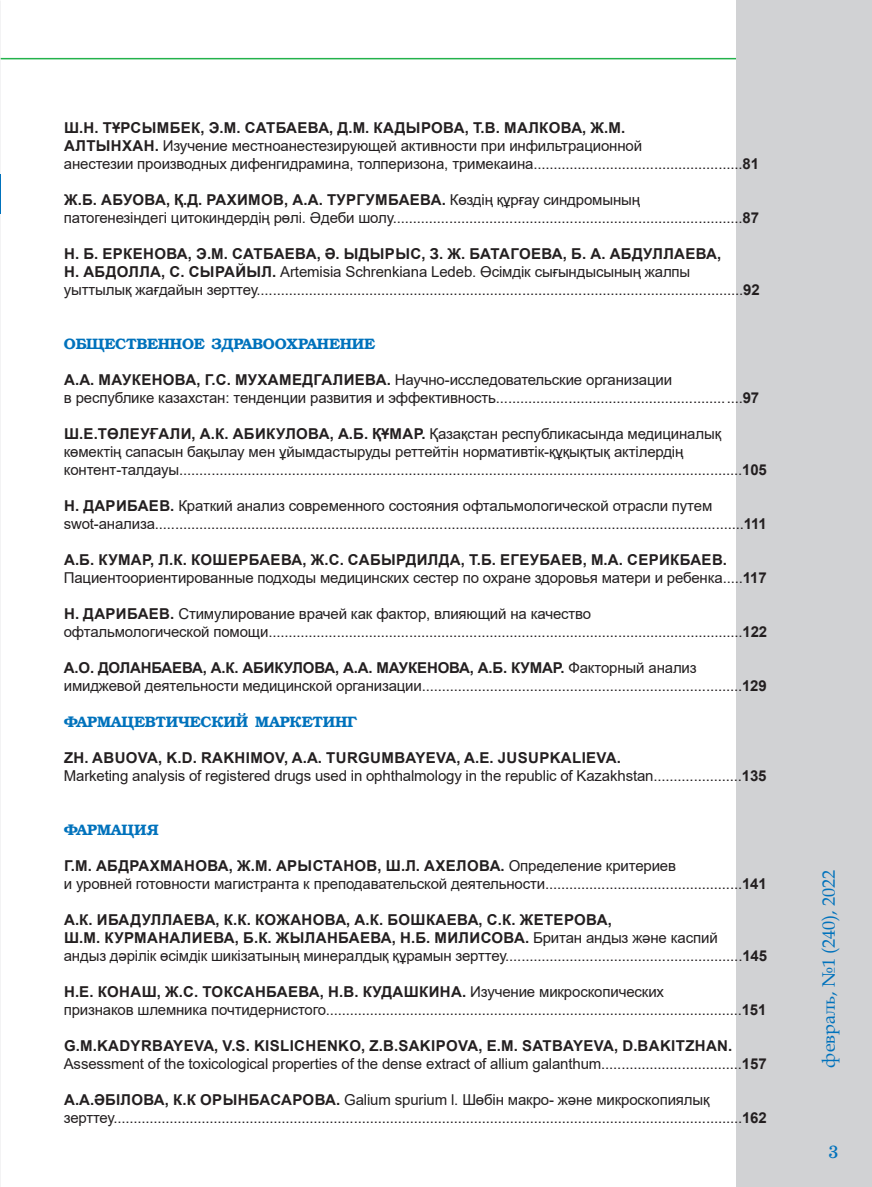
<style>
.page{position:relative;width:872px;height:1187px;background:#fff}
.page>*{position:absolute;margin:0;border:0;box-sizing:border-box;transform-origin:0 0}
.t1{font:18px "Book Antiqua";color:#0072bc}
.t2{font:18px "DS School";color:#0072bc}
.t3{font:15px/18px "Arial";letter-spacing:-.01em;color:#231f20}
.t4{font:700 15px "K Bookman";letter-spacing:-.01em;color:#0072bc}
.s1{font-weight:700}
</style>
<div class="page">
<hr style="left:1px;top:58px;width:795px;height:1px;background:#23b24b">
<div style="left:737px;top:0;width:135px;height:1186px;background:#d1d2d4"></div>
<hr style="left:0;top:174px;width:1px;height:39px;background:#0072bc">
<p class="t3" style="left:64px;top:118px;width:696px"><span class="s1">Ш.Н. ТҰРСЫМБЕК, Э.М. САТБАЕВА, Д.М. КАДЫРОВА, Т.В. МАЛКОВА, Ж.М.<br>АЛТЫНХАН.</span> Изучение местноанестезирующей активности при инфильтрационной<br>анестезии производных дифенгидрамина, толперизона, тримекаина....................................................<span class="s1">81</span></p>
<p class="t3" style="left:64px;top:190px;width:697px"><span class="s1">Ж.Б. АБУОВА, Қ.Д. РАХИМОВ, А.А. ТУРГУМБАЕВА.</span> Көздің құрғау синдромының<br>патогенезіндегі цитокиндердің рөлі. Әдеби шолу.......................................................................................<span class="s1">87</span></p>
<p class="t3" style="left:64px;top:244px;width:697px"><span class="s1">Н. Б. ЕРКЕНОВА, Э.М. САТБАЕВА, Ә. ЫДЫРЫС, З. Ж. БАТАГОЕВА, Б. А. АБДУЛЛАЕВА,<br>Н. АБДОЛЛА, С. СЫРАЙЫЛ.</span> Artemisia Schrenkiana Ledeb. Өсімдік сығындысының жалпы уыттылық жағдайын зерттеу.........................................................................................................................<span class="s1">92</span></p>
<p class="t4" style="left:64px;top:335px;width:313px">ОБЩЕСТВЕННОЕ ЗДРАВООХРАНЕНИЕ</p>
<p class="t3" style="left:64px;top:370px;width:697px"><span class="s1">А.А. МАУКЕНОВА, Г.С. МУХАМЕДГАЛИЕВА.</span> Научно-исследовательские организации<br>в республике казахстан: тенденции развития и эффективность.............................................................<span class="s1">97</span></p>
<p class="t3" style="left:64px;top:424px;width:704px"><span class="s1">Ш.Е.ТӨЛЕУҒАЛИ, А.К. АБИКУЛОВА, А.Б. ҚҰМАР.</span> Қазақстан республикасында медициналық көмектің сапасын бақылау мен ұйымдастыруды реттейтін нормативтік-құқықтық актілердің контент-талдауы............................................................................................................................................<span class="s1">105</span></p>
<p class="t3" style="left:64px;top:496px;width:704px"><span class="s1">Н. ДАРИБАЕВ.</span> Краткий анализ современного состояния офтальмологической отрасли путем swot-анализа...................................................................................................................................................<span class="s1">111</span></p>
<p class="t3" style="left:64px;top:550px;width:704px"><span class="s1">А.Б. КУМАР, Л.К. КОШЕРБАЕВА, Ж.С. САБЫРДИЛДА, Т.Б. ЕГЕУБАЕВ, М.А. СЕРИКБАЕВ.<br></span>Пациентоориентированные подходы медицинских сестер по охране здоровья матери и ребенка.....<span class="s1">117</span></p>
<p class="t3" style="left:64px;top:604px;width:705px"><span class="s1">Н. ДАРИБАЕВ.</span> Стимулирование врачей как фактор, влияющий на качество<br>офтальмологической помощи......................................................................................................................<span class="s1">122</span></p>
<p class="t3" style="left:64px;top:658px;width:704px"><span class="s1">А.О. ДОЛАНБАЕВА, А.К. АБИКУЛОВА, А.А. МАУКЕНОВА, А.Б. КУМАР.</span> Факторный анализ имиджевой деятельности медицинской организации................................................................................<span class="s1">129</span></p>
<p class="t4" style="left:64px;top:713px;width:294px">ФАРМАЦЕВТИЧЕСКИЙ МАРКЕТИНГ</p>
<p class="t3" style="left:64px;top:748px;width:704px"><span class="s1">ZH. ABUOVA, K.D. RAKHIMOV, A.A. TURGUMBAYEVA, A.E. JUSUPKALIEVA.<br></span>Marketing analysis of registered drugs used in ophthalmology in the republic of Kazakhstan......................<span class="s1">135</span></p>
<p class="t4" style="left:64px;top:821px;width:96px">ФАРМАЦИЯ</p>
<p class="t3" style="left:64px;top:856px;width:704px"><span class="s1">Г.М. АБДРАХМАНОВА, Ж.М. АРЫСТАНОВ, Ш.Л. АХЕЛОВА.</span> Определение критериев<br>и уровней готовности магистранта к преподавательской деятельности.................................................<span class="s1">141</span></p>
<p class="t3" style="left:64px;top:910px;width:704px"><span class="s1">А.К. ИБАДУЛЛАЕВА, К.К. КОЖАНОВА, А.К. БОШКАЕВА, С.К. ЖЕТЕРОВА,<br>Ш.М. КУРМАНАЛИЕВА, Б.К. ЖЫЛАНБАЕВА, Н.Б. МИЛИСОВА.</span> Британ андыз және каспий<br>андыз дәрілік өсімдік шикізатының минералдық құрамын зерттеу...........................................................<span class="s1">145</span></p>
<p class="t3" style="left:64px;top:982px;width:704px"><span class="s1">Н.Е. КОНАШ, Ж.С. ТОКСАНБАЕВА, Н.В. КУДАШКИНА.</span> Изучение микроскопических<br>признаков шлемника почтидернистого........................................................................................................<span class="s1">151</span></p>
<p class="t3" style="left:64px;top:1036px;width:704px"><span class="s1">G.M.KADYRBAYEVA, V.S. KISLICHENKO, Z.B.SAKIPOVA, E.M. SATBAYEVA, D.BAKITZHAN.<br></span>Assessment of the toxicological properties of the dense extract of allium galanthum...................................<span class="s1">157</span></p>
<p class="t3" style="left:64px;top:1090px;width:704px"><span class="s1">А.А.ӘБІЛОВА, К.К ОРЫНБАСАРОВА.</span> Galium spurium l. Шөбін макро- және микроскопиялық зерттеу.............................................................................................................................................................<span class="s1">162</span></p>
<p class="t1" style="left:816px;top:1067px;width:199px;rotate:-90deg">февраль, №1 (240), 2022</p>
<p class="t2" style="left:828px;top:1142px;width:12px">3</p>
</div>
